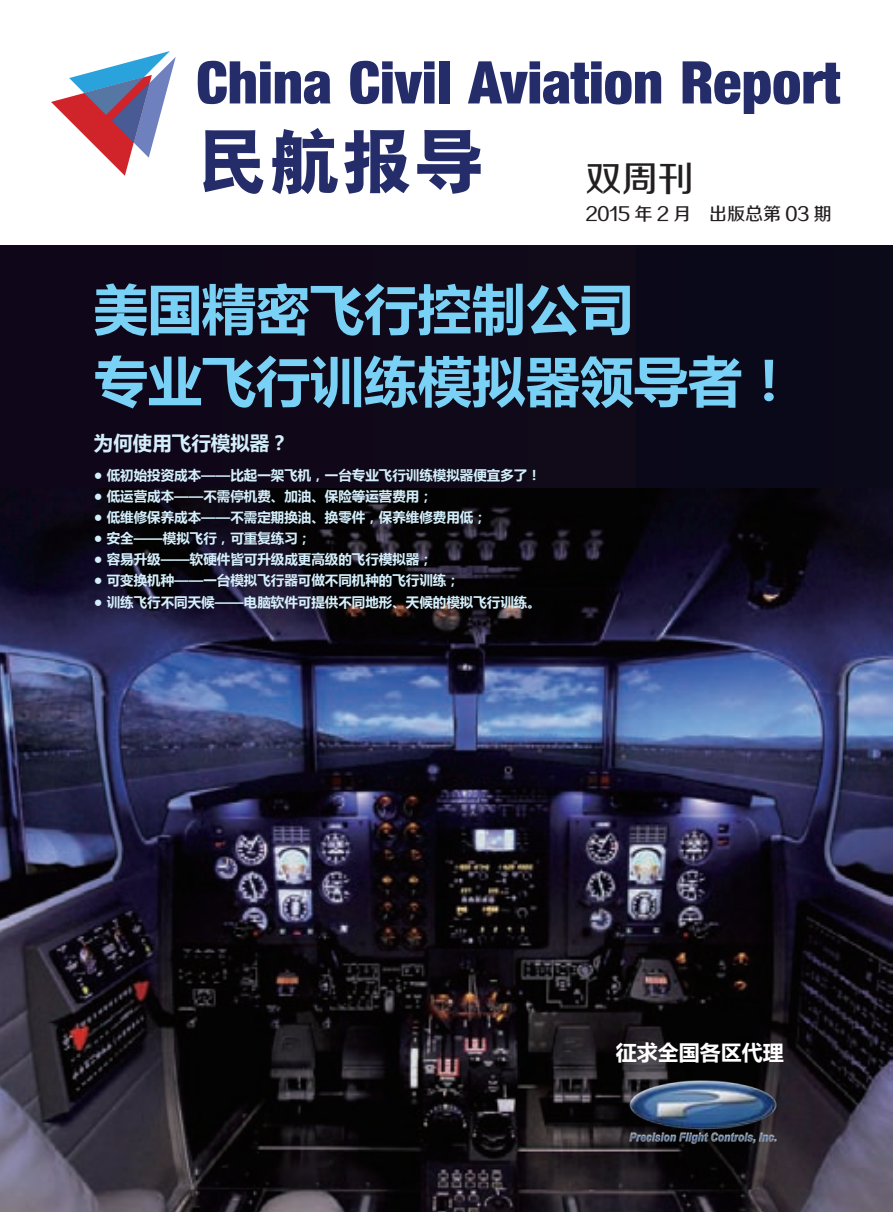
<style>
.page{position:relative;width:893px;height:1212px;background:#fff}
.page>*{position:absolute;margin:0;border:0;box-sizing:border-box;transform-origin:0 0}
.t1{font:72px "H Yb 9 gj";color:#242d6a}
.t2{font:58.5px "Basic Sans Heavy SF Bold";color:#242d6a}
.标题1{font:700 54px "Microsoft Ya Hei";color:#79d2f6}
.t3{font:36px "FZZZHUNHJW GB1 0";color:#231f20}
.t4{font:700 21px "Microsoft Ya Hei";color:#fff}
.正文GA-4cn{font:700 19.5px "Microsoft Ya Hei";color:#d4effb}
.t5{font:18px "FZZZHUNHJW GB1 0";color:#231f20}
.正文GA-4cn-2{font:700 13.5px "Microsoft Ya Hei";color:#d4effb}
</style>
<div class="page">
<div style="left:0;top:246px;width:893px;height:966px;background:#0f0919"></div>
<svg style="left:51px;top:51px;width:125px;height:125px"></svg>
<img style="left:0;top:489px;width:893px;height:723px">
<img style="left:621px;top:1070px;width:163px;height:82px">
<p class="t2" style="left:196px;top:50px;width:645px">China Civil Aviation Report</p>
<p class="t1" style="left:196px;top:125px;width:290px">民航报导</p>
<p class="t3" style="left:586px;top:159px;width:109px">双周刊</p>
<p class="t5" style="left:586px;top:204px;width:248px">2015 年 2 月 出版总第 03 期</p>
<p class="标题1" style="left:94px;top:271px;width:542px">美国精密飞行控制公司</p>
<p class="标题1" style="left:94px;top:343px;width:704px">专业飞行训练模拟器领导者！</p>
<p class="正文GA-4cn" style="left:94px;top:429px;width:196px">为何使用飞行模拟器？</p>
<p class="正文GA-4cn-2" style="left:94px;top:466px;width:448px">● 低初始投资成本——比起一架飞机，一台专业飞行训练模拟器便宜多了！</p>
<p class="正文GA-4cn-2" style="left:94px;top:487px;width:340px">● 低运营成本——不需停机费、加油、保险等运营费用；</p>
<p class="正文GA-4cn-2" style="left:94px;top:508px;width:394px">● 低维修保养成本——不需定期换油、换零件，保养维修费用低；</p>
<p class="正文GA-4cn-2" style="left:94px;top:529px;width:219px">● 安全——模拟飞行，可重复练习；</p>
<p class="正文GA-4cn-2" style="left:94px;top:550px;width:340px">● 容易升级——软硬件皆可升级成更高级的飞行模拟器；</p>
<p class="正文GA-4cn-2" style="left:94px;top:571px;width:367px">● 可变换机种——一台模拟飞行器可做不同机种的飞行训练；</p>
<p class="正文GA-4cn-2" style="left:94px;top:592px;width:448px">● 训练飞行不同天候——电脑软件可提供不同地形、天候的模拟飞行训练。</p>
<p class="t4" style="left:616px;top:1037px;width:169px">征求全国各区代理</p>
</div>
